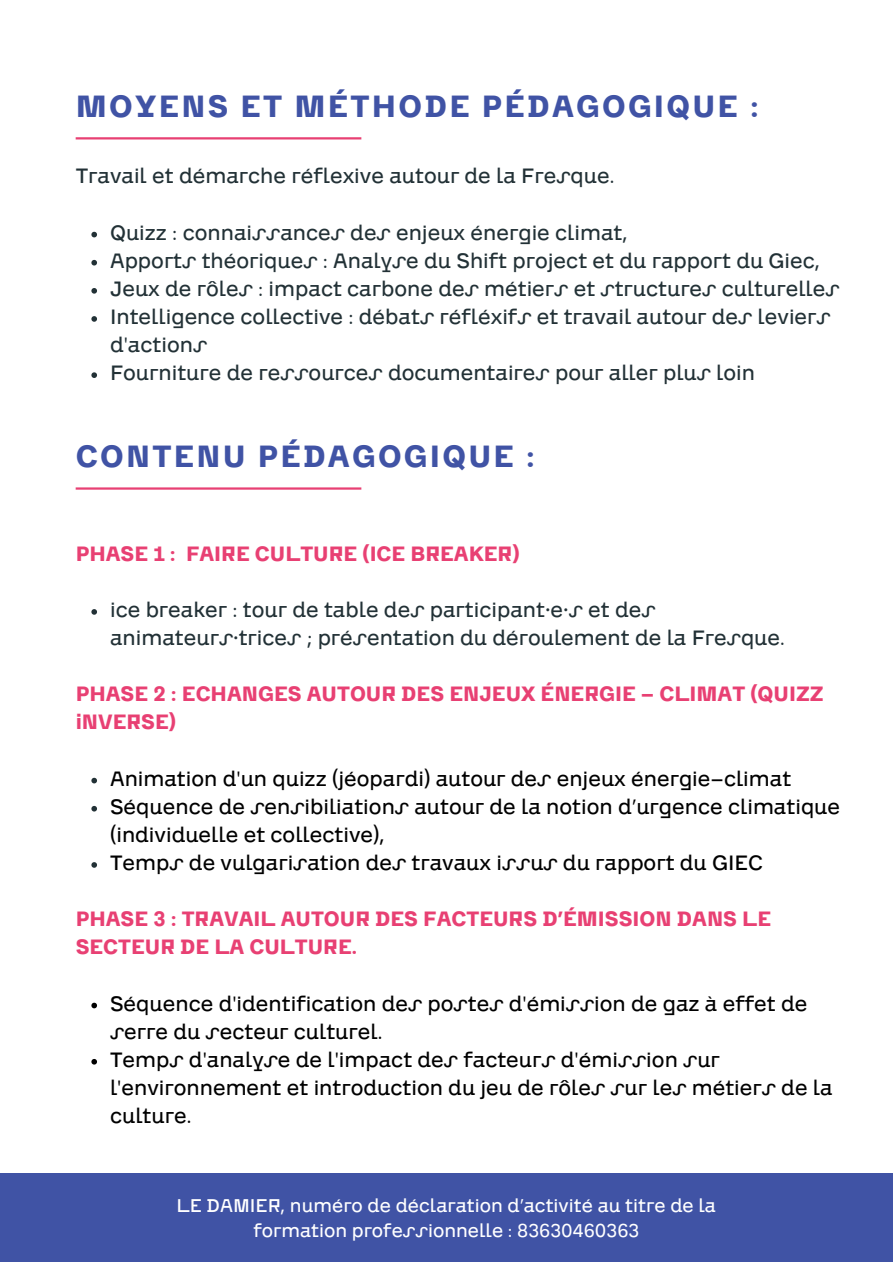
<style>
.page{position:relative;width:893px;height:1264px;background:#fff}
.page>*{position:absolute;margin:0;border:0;box-sizing:border-box;transform-origin:0 0}
.t1{font:700 30px "CA Saygon";letter-spacing:.075em;color:#4053a5}
.t2{font:300 20.25px/28px "CA Saygon";color:#223136}
.t3{font:300 20.25px/28px "CA Saygon";color:#000}
.t4{font:700 20.25px/28px "CA Saygon";color:#e84073}
.t5{font:300 18px/24.8px "CA Saygon";color:#fff;text-align:center}
</style>
<div class="page">
<div style="left:0;top:1173px;width:892px;height:88px;background:#4053a5"></div>
<hr style="left:76px;top:487px;width:285px;height:2px;background:#e84073">
<svg style="left:91px;top:232px;width:6px;height:5px"></svg>
<svg style="left:91px;top:260px;width:6px;height:5px"></svg>
<svg style="left:91px;top:288px;width:6px;height:5px"></svg>
<svg style="left:91px;top:316px;width:6px;height:6px"></svg>
<svg style="left:91px;top:372px;width:6px;height:6px"></svg>
<hr style="left:76px;top:137px;width:285px;height:2px;background:#e84073">
<svg style="left:91px;top:609px;width:6px;height:5px"></svg>
<svg style="left:91px;top:777px;width:6px;height:6px"></svg>
<svg style="left:91px;top:806px;width:6px;height:5px"></svg>
<svg style="left:91px;top:862px;width:6px;height:5px"></svg>
<svg style="left:91px;top:1002px;width:6px;height:6px"></svg>
<svg style="left:91px;top:1059px;width:6px;height:5px"></svg>
<h1 class="t1" style="left:76px;top:80px;width:684px">MOYENS ET MÉTHODE PÉDAGOGIQUE :</h1>
<p class="t2" style="left:76px;top:161px;width:540px">Travail et démarche réflexive autour de la Fresque.</p>
<p class="t2" style="left:110px;top:217px;width:731px">Quizz : connaissances des enjeux énergie climat,<br>Apports théoriques : Analyse du Shift project et du rapport du Giec, Jeux de rôles : impact carbone des métiers et structures culturelles Intelligence collective : débats réfléxifs et travail autour des leviers d'actions<br>Fourniture de ressources documentaires pour aller plus loin</p>
<h1 class="t1" style="left:76px;top:431px;width:460px">CONTENU PÉDAGOGIQUE :</h1>
<p class="t4" style="left:76px;top:539px;width:445px">PHASE 1 : FAIRE CULTURE (ICE BREAKER)</p>
<p class="t2" style="left:110px;top:595px;width:676px">ice breaker : tour de table des participant·e·s et des animateurs·trices ; présentation du déroulement de la Fresque.</p>
<p class="t4" style="left:76px;top:679px;width:749px">PHASE 2 : ECHANGES AUTOUR DES ENJEUX ÉNERGIE - CLIMAT (QUIZZ iNVERSE)</p>
<p class="t3" style="left:110px;top:763px;width:731px">Animation d'un quizz (jéopardi) autour des enjeux énergie-climat Séquence de sensibiliations autour de la notion d’urgence climatique (individuelle et collective),<br>Temps de vulgarisation des travaux issus du rapport du GIEC</p>
<p class="t4" style="left:76px;top:904px;width:697px">PHASE 3 : TRAVAIL AUTOUR DES FACTEURS D’ÉMISSION DANS LE<br>SECTEUR DE LA C ULTURE.</p>
<p class="t3" style="left:110px;top:988px;width:724px">Séquence d'identification des postes d'émission de gaz à effet de serre du secteur culturel.<br>Temps d'analyse de l'impact des facteurs d'émission sur l'environnement et introduction du jeu de rôles sur les métiers de la culture.</p>
<p class="t5" style="left:177px;top:1192px;width:541px">LE DAMIER, numéro de déclaration d’activité au titre de la formation professionnelle : 83630460363</p>
</div>
